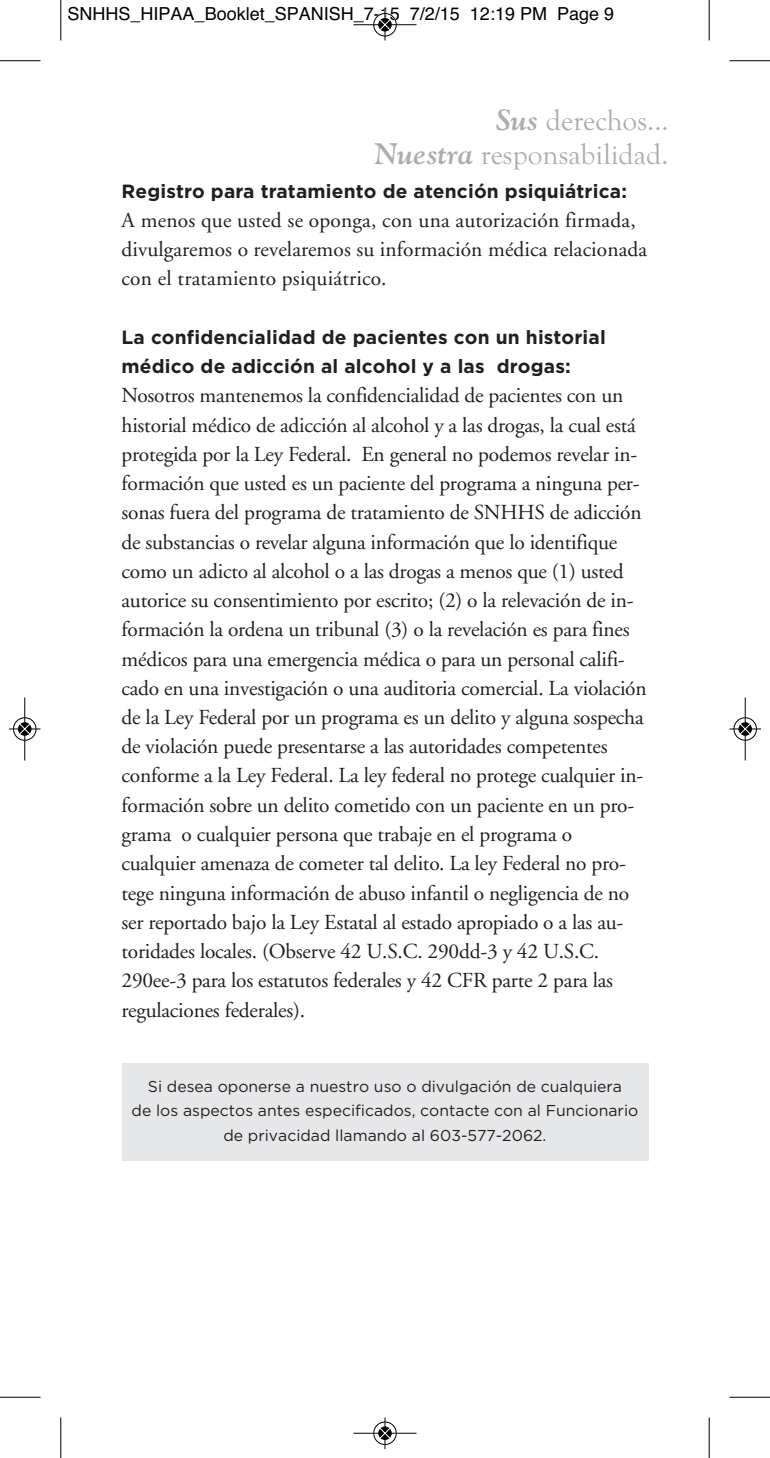
<style>
.page{position:relative;width:770px;height:1458px;background:#fff}
.page>*{position:absolute;margin:0;border:0;box-sizing:border-box;transform-origin:0 0}
.t1{font:29.25px/33.8px "Goudy Old Style T";color:#acadb1;text-align:right}
.t2{font:21.38px/29.2px "Adobe Garamond";letter-spacing:-.01em;color:#231f20}
.t3{font:21.38px/29.2px "Adobe Garamond";letter-spacing:.01em;color:#231f20}
.t4{font:700 19.12px/29.2px "Gotham";letter-spacing:.01em;color:#231f20}
.t5{font:18px "Helvetica";color:#000}
.t6{font:15.75px/24.8px "Gotham";color:#231f20;text-align:center}
.s1{font-family:"Goudy OSS Si";font-weight:700;font-style:italic}
</style>
<div class="page">
<div style="left:122px;top:1063px;width:526px;height:98px;background:#e6e7e9"></div>
<hr style="left:60px;top:0;width:1px;height:40px;background:#000">
<hr style="left:0;top:60px;width:40px;height:1px;background:#000">
<hr style="left:708px;top:0;width:1px;height:40px;background:#000">
<hr style="left:729px;top:60px;width:41px;height:1px;background:#000">
<hr style="left:60px;top:1418px;width:1px;height:40px;background:#000">
<hr style="left:0;top:1397px;width:40px;height:1px;background:#000">
<hr style="left:708px;top:1418px;width:1px;height:40px;background:#000">
<hr style="left:729px;top:1397px;width:41px;height:1px;background:#000">
<div style="left:373px;top:13px;width:24px;height:24px;border:1px solid #fff;border-radius:50%"></div>
<hr style="left:353px;top:24px;width:63px;height:1px;background:#000">
<hr style="left:384px;top:9px;width:1px;height:31px;background:#000">
<div style="left:373px;top:13px;width:23px;height:23px;border:1px solid #000;border-radius:50%"></div>
<svg style="left:378px;top:18px;width:14px;height:14px"></svg>
<svg style="left:379px;top:19px;width:11px;height:11px"></svg>
<div style="left:373px;top:1421px;width:24px;height:24px;border:1px solid #fff;border-radius:50%"></div>
<hr style="left:353px;top:1433px;width:63px;height:1px;background:#000">
<hr style="left:384px;top:1418px;width:1px;height:31px;background:#000">
<div style="left:373px;top:1422px;width:23px;height:23px;border:1px solid #000;border-radius:50%"></div>
<svg style="left:378px;top:1426px;width:14px;height:14px"></svg>
<svg style="left:379px;top:1428px;width:11px;height:11px"></svg>
<div style="left:13px;top:717px;width:24px;height:24px;border:1px solid #fff;border-radius:50%"></div>
<hr style="left:24px;top:698px;width:1px;height:62px;background:#000">
<hr style="left:9px;top:729px;width:31px;height:1px;background:#000">
<div style="left:13px;top:717px;width:23px;height:24px;border:1px solid #000;border-radius:50%"></div>
<svg style="left:18px;top:722px;width:14px;height:14px"></svg>
<svg style="left:19px;top:723px;width:11px;height:12px"></svg>
<div style="left:733px;top:717px;width:24px;height:24px;border:1px solid #fff;border-radius:50%"></div>
<hr style="left:744px;top:698px;width:1px;height:62px;background:#000">
<hr style="left:729px;top:729px;width:31px;height:1px;background:#000">
<div style="left:733px;top:717px;width:23px;height:24px;border:1px solid #000;border-radius:50%"></div>
<svg style="left:738px;top:722px;width:14px;height:14px"></svg>
<svg style="left:739px;top:723px;width:11px;height:12px"></svg>
<p class="t5" style="left:68px;top:4px;width:548px">SNHHS_HIPAA_Booklet_SPANISH_7-15 7/2/15 12:19 PM Page 9</p>
<h1 class="t1" style="left:376px;top:103px;width:294px"><span class="s1">Sus</span> derechos...<br><span class="s1">Nuestra</span> responsabilidad.</h1>
<p class="t4" style="left:122px;top:178px;width:507px">Registro para tratamiento de atención psiquiátrica:</p>
<p class="t3" style="left:121px;top:207px;width:527px">A menos que usted se oponga, con una autorización firmada, divulgaremos o revelaremos su información médica relacionada con el tratamiento psiquiátrico.</p>
<p class="t4" style="left:122px;top:324px;width:485px">La confidencialidad de pacientes con un historial médico de adicción al alcohol y a las drogas:</p>
<p class="t2" style="left:121px;top:383px;width:526px">Nosotros mantenemos la confidencialidad de pacientes con un historial médico de adicción al alcohol y a las drogas, la cual está protegida por la Ley Federal. En general no podemos revelar in&shy;formación que usted es un paciente del programa a ninguna per&shy;sonas fuera del programa de tratamiento de SNHHS de adicción de substancias o revelar alguna información que lo identifique como un adicto al alcohol o a las drogas a menos que (1) usted autorice su consentimiento por escrito; (2) o la relevación de in&shy;formación la ordena un tribunal (3) o la revelación es para fines médicos para una emergencia médica o para un personal califi&shy;cado en una investigación o una auditoria comercial. La violación de la Ley Federal por un programa es un delito y alguna sospecha de violación puede presentarse a las autoridades competentes conforme a la Ley Federal. La ley federal no protege cualquier in&shy;formación sobre un delito cometido con un paciente en un pro&shy;grama o cualquier persona que trabaje en el programa o cualquier amenaza de cometer tal delito. La ley Federal no pro&shy;tege ninguna información de abuso infantil o negligencia de no ser reportado bajo la Ley Estatal al estado apropiado o a las au&shy;toridades locales. (Observe 42 U.S.C. 290dd-3 y 42 U.S.C.<br>290ee-3 para los estatutos federales y 42 CFR parte 2 para las regulaciones federales).</p>
<p class="t6" style="left:132px;top:1074px;width:508px">Si desea oponerse a nuestro uso o divulgación de cualquiera<br>de los aspectos antes especificados, contacte con al Funcionario de privacidad llamando al 603-577-2062.</p>
</div>
